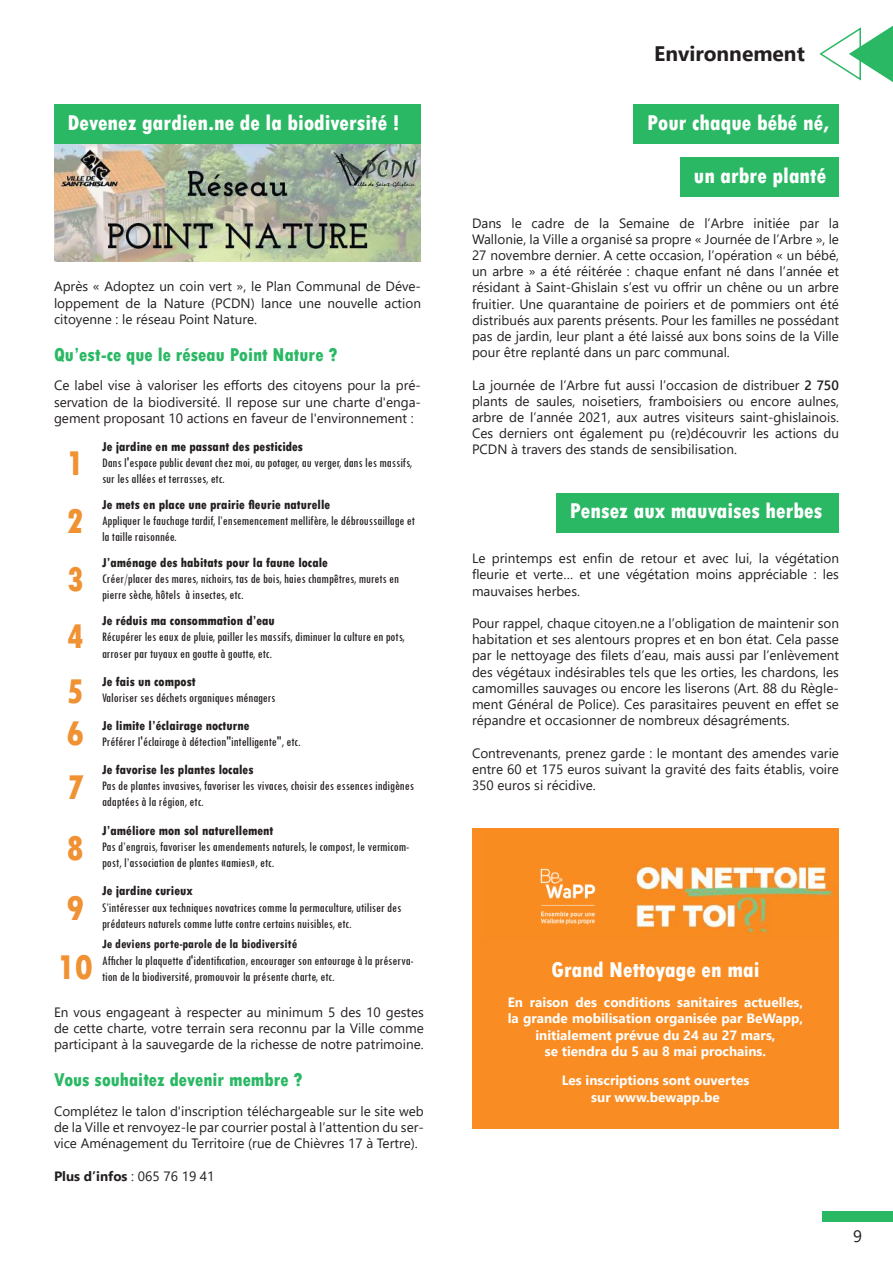
<style>
.page{position:relative;width:893px;height:1263px;background:#fff}
.page>*{position:absolute;margin:0;border:0;box-sizing:border-box;transform-origin:0 0}
.t1{font:800 condensed 36px/57px "Tw Cen";color:#f09133}
.t2{font:800 condensed 22.5px "Tw Cen";color:#fff}
.t3{font:700 21px "Segoe UI";color:#241f1f}
.t4{font:800 condensed 19.5px "Tw Cen";color:#2ab864}
.t5{font:16.5px "Segoe UI";color:#241f1f}
.t6{font:13.5px/16.2px "Segoe UI";color:#241f1f;text-align:justify}
.t7{font:condensed 13.5px/16.2px "Tw Cen";color:#241f1f}
.t8{font:800 condensed 13.5px "Tw Cen";color:#241f1f}
.t9{font:700 13.5px/16.2px "Segoe UI";color:#fff;text-align:center}
.t10{font:700 condensed 13.5px "Tw Cen";color:#241f1f}
.t11{font:700 13.5px "Segoe UI";color:#241f1f}
.s1{font-weight:400}
.s2{font-weight:600}
</style>
<div class="page">
<div style="left:823px;top:1211px;width:70px;height:11px;background:#2ab864"></div>
<img style="left:54px;top:144px;width:367px;height:117px">
<svg style="left:819px;top:26px;width:74px;height:56px"></svg>
<div style="left:472px;top:828px;width:367px;height:118px;background:#f98c22"></div>
<img style="left:566px;top:863px;width:273px;height:70px">
<img style="left:540px;top:867px;width:59px;height:57px">
<div style="left:472px;top:939px;width:367px;height:190px;background:#f98c22"></div>
<div style="left:54px;top:104px;width:367px;height:40px;background:#2ab864"></div>
<div style="left:556px;top:493px;width:283px;height:40px;background:#2ab864"></div>
<div style="left:634px;top:104px;width:205px;height:40px;background:#2ab864"></div>
<div style="left:680px;top:157px;width:159px;height:40px;background:#2ab864"></div>
<h2 class="t2" style="left:68px;top:109px;width:334px">Devenez gardien.ne de la biodiversité !</h2>
<p class="t6" style="left:54px;top:277px;width:368px">Après « Adoptez un coin vert », le Plan Communal de Déve&shy;loppement de la Nature (PCDN) lance une nouvelle action citoyenne : le réseau Point Nature.</p>
<h3 class="t4" style="left:54px;top:343px;width:285px">Qu’est-ce que le réseau Point Nature ?</h3>
<p class="t6" style="left:54px;top:376px;width:368px">Ce label vise à valoriser les efforts des citoyens pour la pré&shy;servation de la biodiversité. Il repose sur une charte d'enga&shy;gement proposant 10 actions en faveur de l'environnement :</p>
<h1 class="t1" style="left:66px;top:435px;width:19px;text-align:justify">1<br>2<br>3<br>4<br>5</h1>
<h1 class="t1" style="left:66px;top:707px;width:19px;line-height:54px">6<br>7</h1>
<h1 class="t1" style="left:57px;top:819px;width:37px;line-height:59.4px">8<br>9<br>10</h1>
<p class="t8" style="left:102px;top:438px;width:203px">Je jardine en me passant des pesticides</p>
<p class="t7" style="left:102px;top:454px;width:312px">Dans l'espace public devant chez moi, au potager, au verger, dans les massifs, sur les allées et terrasses, etc.</p>
<p class="t8" style="left:102px;top:497px;width:230px">Je mets en place une prairie fleurie naturelle</p>
<p class="t7" style="left:102px;top:512px;width:314px">Appliquer le fauchage tardif, l’ensemencement mellifère, le débroussaillage et la taille raisonnée.</p>
<p class="t8" style="left:102px;top:555px;width:227px">J’aménage des habitats pour la faune locale</p>
<p class="t7" style="left:102px;top:571px;width:299px">Créer/placer des mares, nichoirs, tas de bois, haies champêtres, murets en pierre sèche, hôtels à insectes, etc.</p>
<p class="t8" style="left:102px;top:613px;width:174px">Je réduis ma consommation d’eau</p>
<p class="t7" style="left:102px;top:629px;width:304px">Récupérer les eaux de pluie, pailler les massifs, diminuer la culture en pots, arroser par tuyaux en goutte à goutte, etc.</p>
<p class="t8" style="left:102px;top:674px;width:95px">Je fais un compost</p>
<p class="t7" style="left:102px;top:689px;width:175px">Valoriser ses déchets organiques ménagers</p>
<p class="t8" style="left:102px;top:718px;width:149px">Je limite l’éclairage nocturne</p>
<p class="t7" style="left:102px;top:733px;width:200px">Préférer l'éclairage à détection"intelligente", etc.</p>
<p class="t8" style="left:102px;top:762px;width:153px">Je favorise les plantes locales</p>
<p class="t7" style="left:102px;top:777px;width:313px">Pas de plantes invasives, favoriser les vivaces, choisir des essences indigènes adaptées à la région, etc.</p>
<p class="t8" style="left:102px;top:822px;width:173px">J’améliore mon sol naturellement</p>
<p class="t7" style="left:102px;top:838px;width:309px">Pas d’engrais, favoriser les amendements naturels, le compost, le vermicom&shy;post, l’association de plantes «amies», etc.</p>
<p class="t8" style="left:102px;top:883px;width:92px">Je jardine curieux</p>
<p class="t7" style="left:102px;top:899px;width:301px">S’intéresser aux techniques novatrices comme la permaculture, utiliser des prédateurs naturels comme lutte contre certains nuisibles, etc.</p>
<p class="t10" style="left:102px;top:936px;width:197px">Je deviens porte-parole de la biodiversité</p>
<p class="t7" style="left:102px;top:952px;width:313px">Afficher la plaquette d'identification, encourager son entourage à la préserva&shy;tion de la biodiversité, promouvoir la présente charte, etc.</p>
<p class="t6" style="left:54px;top:1003px;width:371px">En vous engageant à respecter au minimum 5 des 10 gestes de cette charte, votre terrain sera reconnu par la Ville comme participant à la sauvegarde de la richesse de notre patrimoine.</p>
<h3 class="t4" style="left:54px;top:1068px;width:250px">Vous souhaitez devenir membre ?</h3>
<p class="t6" style="left:54px;top:1102px;width:371px">Complétez le talon d'inscription téléchargeable sur le site web de la Ville et renvoyez-le par courrier postal à l’attention du ser&shy;vice Aménagement du Territoire (rue de Chièvres 17 à Tertre).</p>
<p class="t11" style="left:54px;top:1163px;width:162px">Plus d’infos <span class="s1">: 065 76 19 41</span></p>
<h3 class="t3" style="left:654px;top:34px;width:152px">Environnement</h3>
<h2 class="t2" style="left:647px;top:109px;width:184px">Pour chaque bébé né,</h2>
<h2 class="t2" style="left:694px;top:162px;width:134px">un arbre planté</h2>
<p class="t6" style="left:472px;top:213px;width:368px">Dans le cadre de la Semaine de l’Arbre initiée par la Wallonie, la Ville a organisé sa propre « Journée de l’Arbre », le 27 novembre dernier. A cette occasion, l’opération « un bébé, un arbre » a été réitérée : chaque enfant né dans l’année et résidant à Saint-Ghislain s’est vu offrir un chêne ou un arbre fruitier. Une quarantaine de poiriers et de pommiers ont été distribués aux parents présents. Pour les familles ne possédant pas de jardin, leur plant a été laissé aux bons soins de la Ville pour être replanté dans un parc communal.</p>
<p class="t6" style="left:472px;top:375px;width:368px">La journée de l’Arbre fut aussi l’occasion de distribuer <span class="s2">2 750 </span>plants de saules, noisetiers, framboisiers ou encore aulnes, arbre de l’année 2021, aux autres visiteurs saint-ghislainois.<br>Ces derniers ont également pu (re)découvrir les actions du PCDN à travers des stands de sensibilisation.</p>
<h2 class="t2" style="left:570px;top:498px;width:254px">Pensez aux mauvaises herbes</h2>
<p class="t6" style="left:472px;top:549px;width:368px">Le printemps est enfin de retour et avec lui, la végétation fleurie et verte… et une végétation moins appréciable : les mauvaises herbes.</p>
<p class="t6" style="left:472px;top:614px;width:368px">Pour rappel, chaque citoyen.ne a l’obligation de maintenir son habitation et ses alentours propres et en bon état. Cela passe par le nettoyage des filets d’eau, mais aussi par l’enlèvement des végétaux indésirables tels que les orties, les chardons, les camomilles sauvages ou encore les liserons (Art. 88 du Règle&shy;ment Général de Police). Ces parasitaires peuvent en effet se répandre et occasionner de nombreux désagréments.</p>
<p class="t6" style="left:472px;top:743px;width:368px">Contrevenants, prenez garde : le montant des amendes varie entre 60 et 175 euros suivant la gravité des faits établis, voire 350 euros si récidive.</p>
<h2 class="t2" style="left:551px;top:957px;width:210px">Grand Nettoyage en mai</h2>
<p class="t9" style="left:508px;top:993px;width:297px">En raison des conditions sanitaires actuelles, la grande mobilisation organisée par BeWapp, initialement prévue du 24 au 27 mars,<br>se tiendra du 5 au 8 mai prochains.</p>
<p class="t9" style="left:562px;top:1071px;width:189px">Les inscriptions sont ouvertes sur www.bewapp.be</p>
<p class="t5" style="left:853px;top:1221px;width:10px">9</p>
</div>
